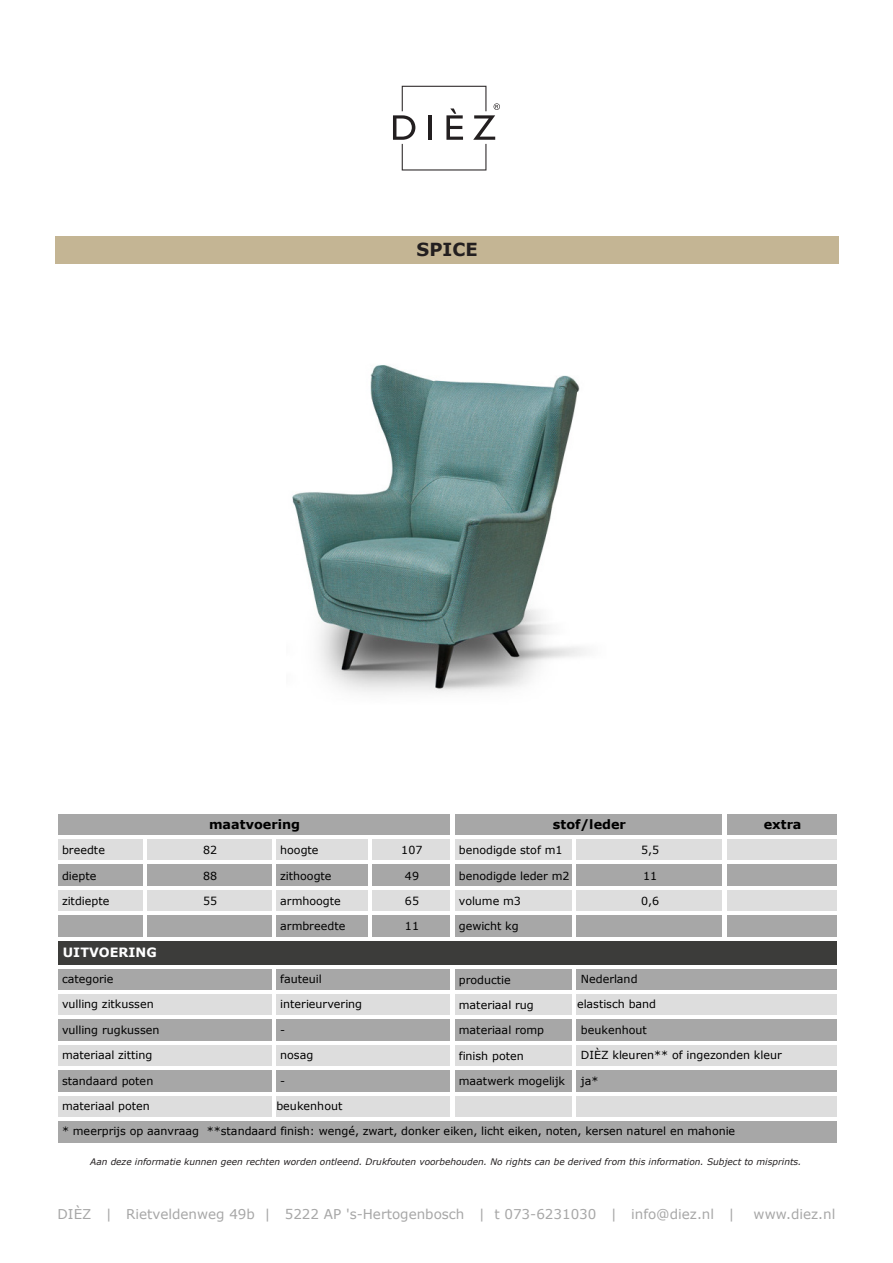
<style>
.page{position:relative;width:893px;height:1263px;background:#fff}
.page>*{position:absolute;margin:0;border:0;box-sizing:border-box;transform-origin:0 0}
.t1{font:700 18px "Verdana";color:#231f20}
.t2{font:13.5px "Verdana";color:#a7a7a7}
.t3{font:700 12.75px "Verdana";color:#000}
.t4{font:700 12.75px "Verdana";color:#fff}
.t5{font:11.1px "Verdana";color:#000}
.t6{font:italic 9px "Verdana";color:#231f20}
</style>
<div class="page">
<svg style="left:393px;top:86px;width:107px;height:84px"></svg>
<div style="left:55px;top:236px;width:784px;height:28px;background:#c4b594"></div>
<img style="left:292px;top:365px;width:294px;height:328px">
<div style="left:56px;top:812px;width:783px;height:25px;background:#a7a7a7"></div>
<div style="left:56px;top:837px;width:783px;height:26px;background:#ddd"></div>
<div style="left:56px;top:862px;width:783px;height:26px;background:#a7a7a7"></div>
<div style="left:56px;top:888px;width:783px;height:25px;background:#ddd"></div>
<div style="left:56px;top:913px;width:783px;height:26px;background:#a7a7a7"></div>
<div style="left:56px;top:939px;width:783px;height:28px;background:#3c3c3a"></div>
<div style="left:56px;top:966px;width:783px;height:26px;background:#a7a7a7"></div>
<div style="left:56px;top:992px;width:783px;height:25px;background:#ddd"></div>
<div style="left:56px;top:1017px;width:783px;height:26px;background:#a7a7a7"></div>
<div style="left:56px;top:1043px;width:783px;height:25px;background:#ddd"></div>
<div style="left:56px;top:1068px;width:783px;height:26px;background:#a7a7a7"></div>
<div style="left:56px;top:1094px;width:783px;height:25px;background:#ddd"></div>
<div style="left:56px;top:1119px;width:783px;height:26px;background:#a7a7a7"></div>
<hr style="left:57px;top:810px;width:393px;height:3px;background:#fff">
<hr style="left:455px;top:810px;width:267px;height:3px;background:#fff">
<hr style="left:57px;top:835px;width:393px;height:3px;background:#fff">
<hr style="left:455px;top:835px;width:267px;height:3px;background:#fff">
<hr style="left:57px;top:861px;width:393px;height:3px;background:#fff">
<hr style="left:455px;top:861px;width:267px;height:3px;background:#fff">
<hr style="left:57px;top:886px;width:393px;height:3px;background:#fff">
<hr style="left:455px;top:886px;width:267px;height:3px;background:#fff">
<hr style="left:57px;top:912px;width:393px;height:3px;background:#fff">
<hr style="left:455px;top:912px;width:267px;height:3px;background:#fff">
<hr style="left:57px;top:937px;width:393px;height:3px;background:#fff">
<hr style="left:455px;top:937px;width:267px;height:3px;background:#fff">
<hr style="left:272px;top:838px;width:3px;height:102px;background:#fff">
<div style="left:450px;top:810px;width:5px;height:130px;background:#fff"></div>
<hr style="left:57px;top:965px;width:393px;height:3px;background:#fff">
<hr style="left:573px;top:838px;width:3px;height:102px;background:#fff">
<hr style="left:57px;top:990px;width:393px;height:3px;background:#fff">
<hr style="left:57px;top:1016px;width:393px;height:3px;background:#fff">
<hr style="left:57px;top:1041px;width:393px;height:3px;background:#fff">
<hr style="left:57px;top:1067px;width:393px;height:3px;background:#fff">
<hr style="left:57px;top:1092px;width:393px;height:3px;background:#fff">
<hr style="left:57px;top:1117px;width:393px;height:4px;background:#fff">
<hr style="left:54px;top:810px;width:3px;height:336px;background:#fff">
<div style="left:450px;top:965px;width:5px;height:156px;background:#fff"></div>
<div style="left:722px;top:810px;width:5px;height:130px;background:#fff"></div>
<hr style="left:838px;top:813px;width:3px;height:333px;background:#fff">
<hr style="left:144px;top:838px;width:3px;height:102px;background:#fff">
<hr style="left:272px;top:968px;width:3px;height:153px;background:#fff">
<hr style="left:369px;top:838px;width:3px;height:102px;background:#fff">
<hr style="left:573px;top:968px;width:3px;height:153px;background:#fff">
<hr style="left:727px;top:810px;width:114px;height:3px;background:#fff">
<hr style="left:727px;top:835px;width:114px;height:3px;background:#fff">
<hr style="left:727px;top:861px;width:114px;height:3px;background:#fff">
<hr style="left:727px;top:886px;width:114px;height:3px;background:#fff">
<hr style="left:727px;top:912px;width:114px;height:3px;background:#fff">
<hr style="left:727px;top:937px;width:114px;height:3px;background:#fff">
<hr style="left:455px;top:965px;width:386px;height:3px;background:#fff">
<hr style="left:455px;top:990px;width:386px;height:3px;background:#fff">
<hr style="left:455px;top:1016px;width:386px;height:3px;background:#fff">
<hr style="left:455px;top:1041px;width:386px;height:3px;background:#fff">
<hr style="left:455px;top:1067px;width:386px;height:3px;background:#fff">
<hr style="left:455px;top:1092px;width:386px;height:3px;background:#fff">
<hr style="left:455px;top:1117px;width:386px;height:4px;background:#fff">
<hr style="left:57px;top:1143px;width:784px;height:3px;background:#fff">
<p class="t1" style="left:417px;top:236px;width:63px">SPICE</p>
<p class="t3" style="left:209px;top:815px;width:93px">maatvoering</p>
<p class="t3" style="left:553px;top:815px;width:75px">stof/leder</p>
<p class="t5" style="left:62px;top:842px;width:44px">breedte</p>
<p class="t5" style="left:203px;top:842px;width:16px">82</p>
<p class="t5" style="left:280px;top:842px;width:40px">hoogte</p>
<p class="t5" style="left:401px;top:842px;width:23px">107</p>
<p class="t5" style="left:459px;top:842px;width:105px">benodigde stof m1</p>
<p class="t5" style="left:641px;top:842px;width:20px">5,5</p>
<p class="t5" style="left:62px;top:868px;width:36px">diepte</p>
<p class="t5" style="left:203px;top:868px;width:16px">88</p>
<p class="t5" style="left:280px;top:868px;width:53px">zithoogte</p>
<p class="t5" style="left:405px;top:868px;width:16px">49</p>
<p class="t5" style="left:459px;top:868px;width:112px">benodigde leder m2</p>
<p class="t5" style="left:643px;top:868px;width:16px">11</p>
<p class="t5" style="left:62px;top:893px;width:49px">zitdiepte</p>
<p class="t5" style="left:203px;top:893px;width:16px">55</p>
<p class="t5" style="left:280px;top:893px;width:62px">armhoogte</p>
<p class="t5" style="left:405px;top:893px;width:16px">65</p>
<p class="t5" style="left:459px;top:893px;width:64px">volume m3</p>
<p class="t5" style="left:641px;top:893px;width:20px">0,6</p>
<p class="t5" style="left:280px;top:919px;width:67px">armbreedte</p>
<p class="t5" style="left:405px;top:919px;width:16px">11</p>
<p class="t5" style="left:459px;top:919px;width:61px">gewicht kg</p>
<p class="t3" style="left:764px;top:816px;width:39px">extra</p>
<p class="t4" style="left:63px;top:943px;width:95px">UITVOERING</p>
<p class="t5" style="left:62px;top:971px;width:53px">categorie</p>
<p class="t5" style="left:62px;top:996px;width:93px">vulling zitkussen</p>
<p class="t5" style="left:280px;top:971px;width:43px">fauteuil</p>
<p class="t5" style="left:280px;top:996px;width:83px">interieurvering</p>
<p class="t5" style="left:280px;top:1022px;width:7px">-</p>
<p class="t5" style="left:280px;top:1047px;width:35px">nosag</p>
<p class="t5" style="left:280px;top:1073px;width:7px">-</p>
<p class="t5" style="left:581px;top:971px;width:58px">Nederland</p>
<p class="t5" style="left:577px;top:996px;width:81px">elastisch band</p>
<p class="t5" style="left:459px;top:972px;width:53px">productie</p>
<p class="t5" style="left:459px;top:997px;width:76px">materiaal rug</p>
<p class="t5" style="left:459px;top:1023px;width:87px">materiaal romp</p>
<p class="t5" style="left:459px;top:1048px;width:66px">finish poten</p>
<p class="t5" style="left:459px;top:1073px;width:108px">maatwerk mogelijk</p>
<p class="t5" style="left:62px;top:1022px;width:99px">vulling rugkussen</p>
<p class="t5" style="left:62px;top:1047px;width:92px">materiaal zitting</p>
<p class="t5" style="left:62px;top:1073px;width:93px">standaard poten</p>
<p class="t5" style="left:62px;top:1098px;width:89px">materiaal poten</p>
<p class="t5" style="left:276px;top:1098px;width:68px">beukenhout</p>
<p class="t5" style="left:62px;top:1124px;width:675px">* meerprijs op aanvraag **standaard finish: wengé, zwart, donker eiken, licht eiken, noten, kersen naturel en mahonie</p>
<p class="t5" style="left:581px;top:1022px;width:68px">beukenhout</p>
<p class="t5" style="left:581px;top:1047px;width:202px">DIÈZ kleuren** of ingezonden kleur</p>
<p class="t5" style="left:581px;top:1073px;width:19px">ja*</p>
<p class="t6" style="left:90px;top:1155px;width:713px">Aan deze informatie kunnen geen rechten worden ontleend. Drukfouten voorbehouden. No rights can be derived from this information. Subject to misprints.</p>
<p class="t2" style="left:58px;top:1205px;width:678px">DIÈZ | Rietveldenweg 49b | 5222 AP 's-Hertogenbosch | t 073-6231030 | info@diez.nl |</p>
<p class="t2" style="left:754px;top:1205px;width:83px">www.diez.nl</p>
</div>
